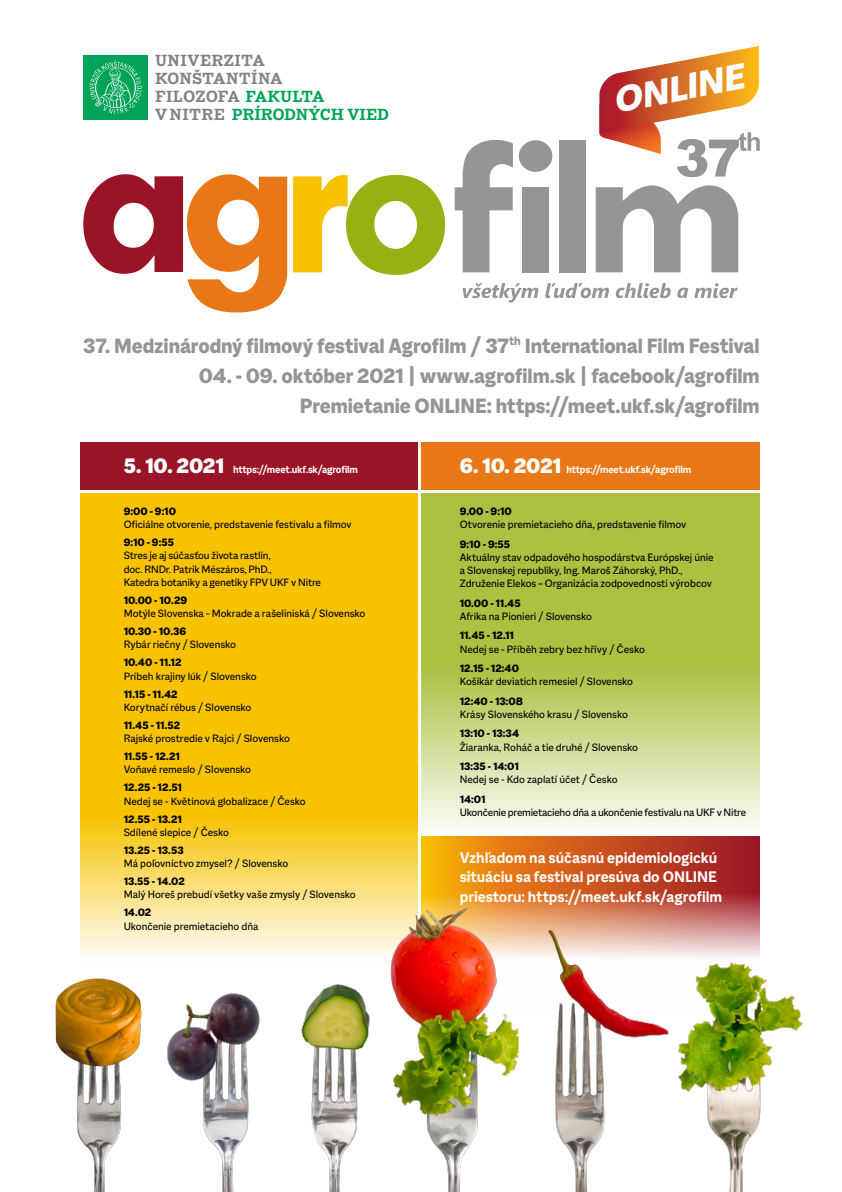
<style>
.page{position:relative;width:842px;height:1192px;background:#fff}
.page>*{position:absolute;margin:0;border:0;box-sizing:border-box;transform-origin:0 0}
.t1{font:italic 800 38.8px "Macklin Sans";color:#fff;scale:1.07 1}
.t2{font:800 22.3px/30px "Macklin Sans";letter-spacing:-.005em;color:#969494;text-align:right}
.t3{font:700 17.4px/17.9px "Macklin Slab";letter-spacing:.005em;color:#808285}
.t4{font:700 16.5px/19.8px "Macklin Sans";letter-spacing:-.005em;color:#fff}
.t5{font:11.5px/13.2px "Macklin Sans";letter-spacing:-.005em;color:#000}
.t6{font:800 11.5px "Macklin Sans";color:#000}
.t7{font:11.5px "Macklin Sans";letter-spacing:-.025em;color:#000}
.t8{font:700 11px "Macklin Sans";letter-spacing:-.02em;color:#fff}
.s1{color:#00a357}
.s2{font-weight:900;font-size:22.5px}
</style>
<div class="page">
<svg style="left:80px;top:493px;width:338px;height:391px;background:#f7c40a"></svg>
<svg style="left:421px;top:493px;width:338px;height:336px;background:#bfce6b"></svg>
<div style="left:80px;top:442px;width:337px;height:48px;background:#991426"></div>
<svg style="left:421px;top:836px;width:338px;height:48px;background:#cc5c19"></svg>
<div style="left:421px;top:442px;width:338px;height:48px;background:#e87817"></div>
<svg style="left:596px;top:185px;width:142px;height:87px"></svg>
<div style="left:559px;top:141px;width:27px;height:132px;background:#969494"></div>
<div style="left:522px;top:187px;width:27px;height:86px;background:#969494"></div>
<svg style="left:519px;top:140px;width:33px;height:32px"></svg>
<svg style="left:455px;top:140px;width:58px;height:132px"></svg>
<svg style="left:83px;top:174px;width:204px;height:138px"></svg>
<svg style="left:293px;top:175px;width:152px;height:100px"></svg>
<svg style="left:463px;top:283px;width:275px;height:20px"></svg>
<div style="left:83px;top:55px;width:65px;height:65px;background:#00a357"></div>
<svg style="left:90px;top:61px;width:52px;height:53px"></svg>
<img style="left:55px;top:884px;width:748px;height:308px">
<svg style="left:599px;top:46px;width:161px;height:131px"></svg>
<h3 class="t3" style="left:155px;top:51px;width:236px">UNIVERZITA<br>KONŠTANTÍNA<br>FILOZOFA <span class="s1">FAKULTA<br></span>VNITRE <span class="s1">PRÍRODNÝCH VIED</span></h3>
<h1 class="t1" style="left:609px;top:79px;width:125px;rotate:-11deg">ONLINE</h1>
<h2 class="t2" style="left:83px;top:330px;width:678px">37. Medzinárodný filmový festival Agrofilm / 37<sup>th</sup> International Film Festival</h2>
<h2 class="t2" style="left:199px;top:360px;width:562px">04. - 09. október 2021 | www.agrofilm.sk | facebook/agrofilm<br>Premietanie ONLINE: https://meet.ukf.sk/agrofilm</h2>
<p class="t8" style="left:124px;top:463px;width:236px"><span class="s2">5. 10. 2021</span> https://meet.ukf.sk/agrofilm</p>
<p class="t6" style="left:124px;top:505px;width:54px">9:00 - 9:10</p>
<p class="t5" style="left:124px;top:518px;width:230px">Oficiálne otvorenie, predstavenie festivalu a filmov</p>
<p class="t6" style="left:124px;top:536px;width:52px">9:10 - 9:55</p>
<p class="t5" style="left:124px;top:549px;width:199px">Stres je aj súčasťou života rastlín,<br>doc. RNDr. Patrik Mészáros, PhD.,<br>Katedra botaniky a genetiky FPV UKF v Nitre</p>
<p class="t6" style="left:124px;top:594px;width:65px">10.00 - 10.29</p>
<p class="t5" style="left:124px;top:607px;width:243px">Motýle Slovenska - Mokrade a rašeliniská / Slovensko</p>
<p class="t6" style="left:124px;top:625px;width:64px">10.30 - 10.36</p>
<p class="t5" style="left:124px;top:638px;width:114px">Rybár riečny / Slovensko</p>
<p class="t6" style="left:124px;top:656px;width:59px">10.40 - 11.12</p>
<p class="t5" style="left:124px;top:669px;width:135px">Príbeh krajiny lúk / Slovensko</p>
<p class="t6" style="left:124px;top:687px;width:55px">11.15 - 11.42</p>
<p class="t5" style="left:124px;top:700px;width:129px">Korytnačí rébus / Slovensko</p>
<p class="t6" style="left:124px;top:719px;width:58px">11.45 - 11.52</p>
<p class="t5" style="left:124px;top:732px;width:168px">Rajské prostredie v Rajci / Slovensko</p>
<p class="t6" style="left:124px;top:750px;width:58px">11.55 - 12.21</p>
<p class="t5" style="left:124px;top:763px;width:129px">Voňavé remeslo / Slovensko</p>
<p class="t6" style="left:124px;top:781px;width:60px">12.25 - 12.51</p>
<p class="t5" style="left:124px;top:794px;width:184px">Nedej se - Květinová globalizace / Česko</p>
<p class="t6" style="left:124px;top:812px;width:60px">12.55 - 13.21</p>
<p class="t5" style="left:124px;top:825px;width:107px">Sdílené slepice / Česko</p>
<p class="t6" style="left:124px;top:844px;width:62px">13.25 - 13.53</p>
<p class="t5" style="left:124px;top:857px;width:166px">Má poľovníctvo zmysel? / Slovensko</p>
<p class="t6" style="left:124px;top:875px;width:63px">13.55 - 14.02</p>
<p class="t5" style="left:124px;top:888px;width:234px">Malý Horeš prebudí všetky vaše zmysly / Slovensko</p>
<p class="t6" style="left:124px;top:906px;width:29px">14.02</p>
<p class="t5" style="left:124px;top:919px;width:136px">Ukončenie premietacieho dňa</p>
<p class="t8" style="left:460px;top:463px;width:233px"><span class="s2">6. 10. 2021</span> https://meet.ukf.sk/agrofilm</p>
<p class="t6" style="left:460px;top:505px;width:53px">9.00 - 9:10</p>
<p class="t5" style="left:460px;top:518px;width:228px">Otvorenie premietacieho dňa, predstavenie filmov</p>
<p class="t6" style="left:460px;top:537px;width:52px">9:10 - 9:55</p>
<p class="t5" style="left:460px;top:550px;width:255px">Aktuálny stav odpadového hospodárstva Európskej únie a Slovenskej republiky, Ing. Maroš Záhorský, PhD.,<br>Združenie Elekos – Organizácia zodpovednosti výrobcov</p>
<p class="t6" style="left:460px;top:596px;width:62px">10.00 - 11.45</p>
<p class="t5" style="left:460px;top:610px;width:134px">Afrika na Pionieri / Slovensko</p>
<p class="t6" style="left:460px;top:629px;width:56px">11.45 - 12.11</p>
<p class="t5" style="left:460px;top:642px;width:187px">Nedej se - Příběh zebry bez hřívy / Česko</p>
<p class="t6" style="left:460px;top:662px;width:61px">12.15 - 12:40</p>
<p class="t5" style="left:460px;top:675px;width:175px">Košikár deviatich remesiel / Slovensko</p>
<p class="t6" style="left:460px;top:694px;width:65px">12:40 - 13:08</p>
<p class="t5" style="left:460px;top:708px;width:170px">Krásy Slovenského krasu / Slovensko</p>
<p class="t6" style="left:460px;top:727px;width:61px">13:10 - 13:34</p>
<p class="t5" style="left:460px;top:740px;width:180px">Žiaranka, Roháč a tie druhé / Slovensko</p>
<p class="t6" style="left:460px;top:760px;width:61px">13:35 - 14:01</p>
<p class="t5" style="left:460px;top:773px;width:159px">Nedej se - Kdo zaplatí účet / Česko</p>
<p class="t6" style="left:460px;top:792px;width:27px">14:01</p>
<p class="t7" style="left:460px;top:806px;width:288px">Ukončenie premietacieho dňa a ukončenie festivalu na UKF v Nitre</p>
<h3 class="t4" style="left:460px;top:847px;width:264px">Vzhľadom na súčasnú epidemiologickú situáciu sa festival presúva do ONLINE priestoru: https://meet.ukf.sk/agrofilm</h3>
</div>
